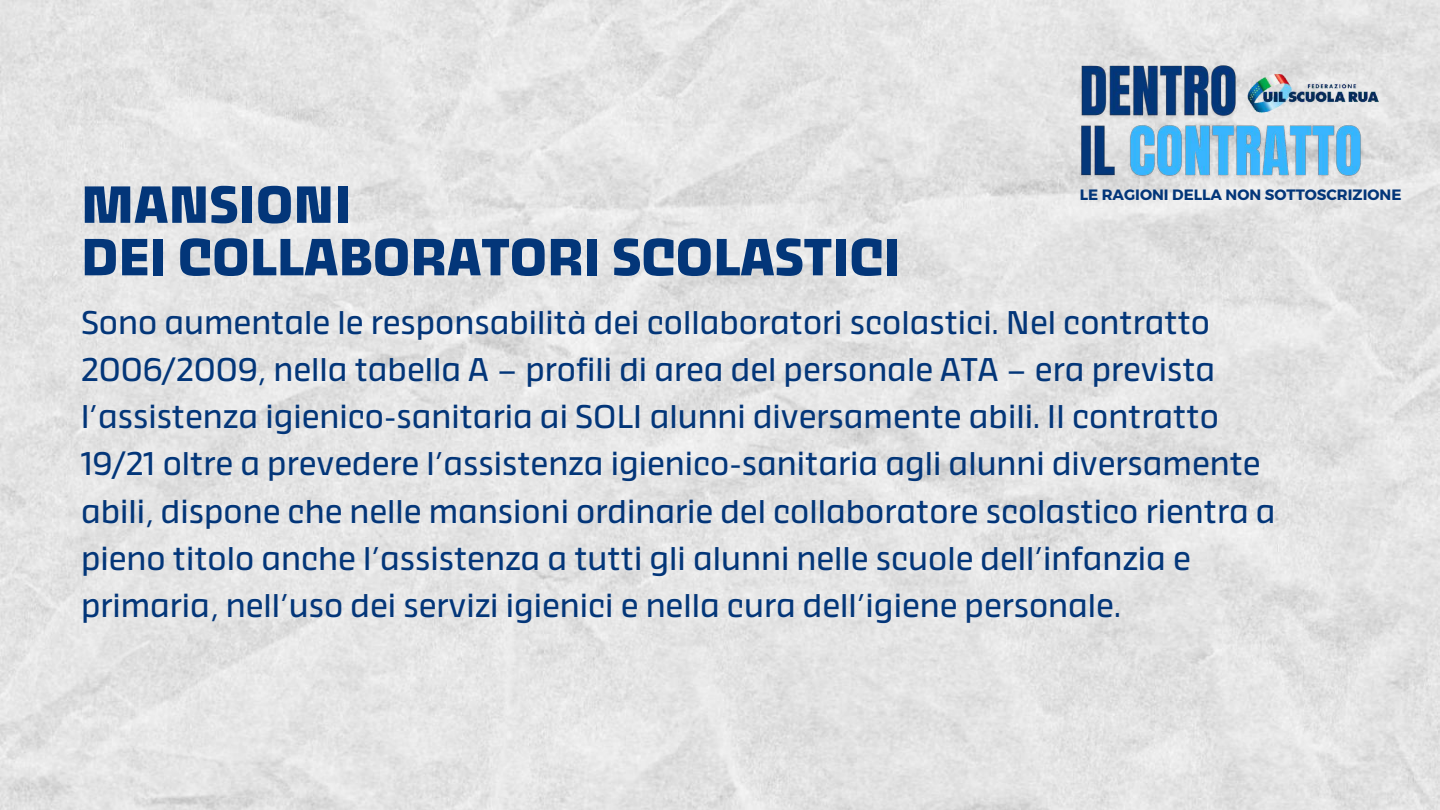
<style>
.page{position:relative;width:1440px;height:810px;background:#fff}
.page>*{position:absolute;margin:0;border:0;box-sizing:border-box;transform-origin:0 0}
.t1{font:700 54px/52.5px "Thicker";color:#033679}
.t2{font:34px/47.2px "Thicker";color:#033679}
.t3{font:700 15px "Montserrat";color:#033679}
</style>
<div class="page">
<img style="left:0;top:0;width:1440px;height:810px">
<img style="left:1075px;top:50px;width:292px;height:143px">
<img style="left:1237px;top:60px;width:153px;height:64px">
<h1 class="t1" style="left:81px;top:177px;width:821px">MANSIONI<br>DEI COLLABORATORI SCOLASTICI</h1>
<p class="t3" style="left:1080px;top:185px;width:323px">LE RAGIONI DELLA NON SOTTOSCRIZIONE</p>
<p class="t2" style="left:81px;top:302px;width:1196px">Sono aumentale le responsabilità dei collaboratori scolastici. Nel contratto 2006/2009, nella tabella A – profili di area del personale ATA – era prevista l’assistenza igienico-sanitaria ai SOLI alunni diversamente abili. Il contratto 19/21 oltre a prevedere l’assistenza igienico-sanitaria agli alunni diversamente abili, dispone che nelle mansioni ordinarie del collaboratore scolastico rientra a pieno titolo anche l’assistenza a tutti gli alunni nelle scuole dell’infanzia e primaria, nell’uso dei servizi igienici e nella cura dell’igiene personale.</p>
</div>
